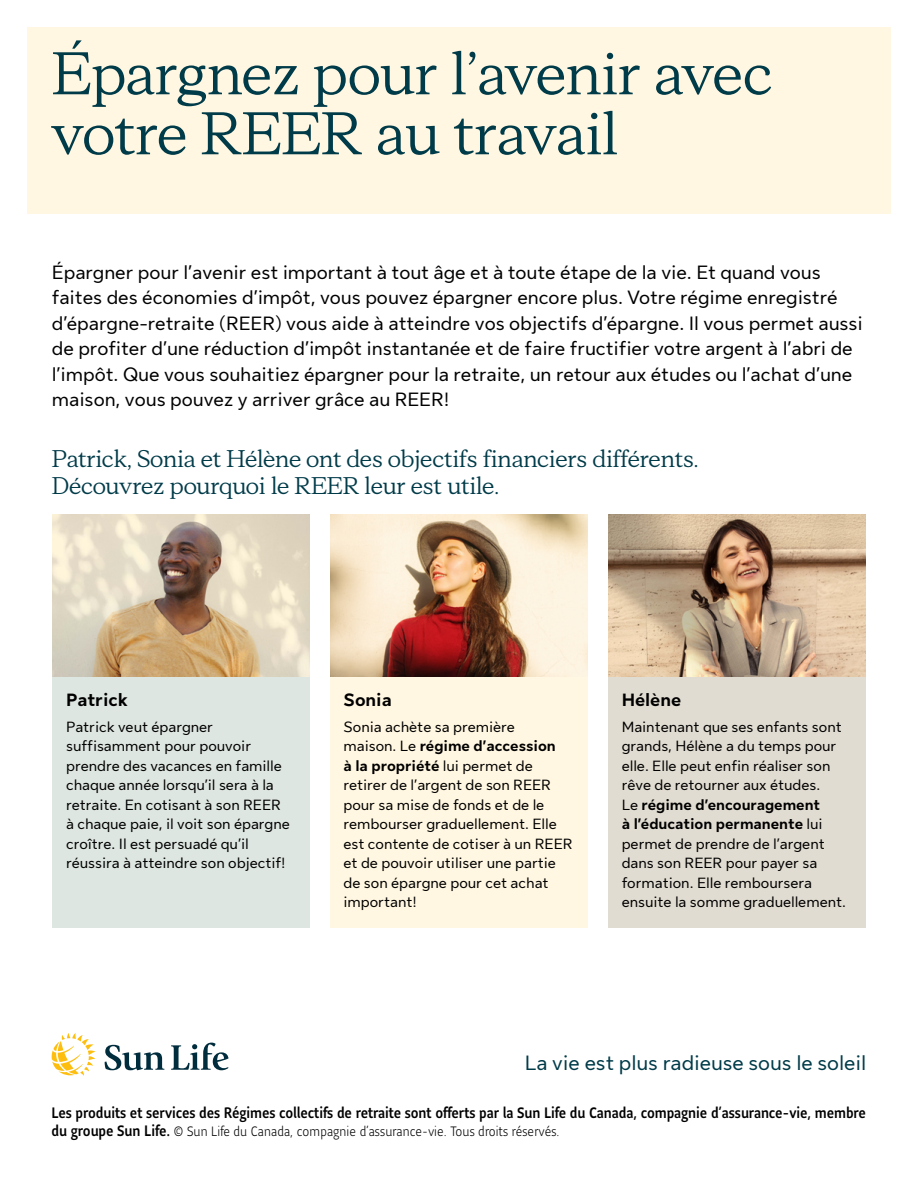
<style>
.page{position:relative;width:918px;height:1188px;background:#fff}
.page>*{position:absolute;margin:0;border:0;box-sizing:border-box;transform-origin:0 0}
.t1{font:60px/60px "Sun Life New Display";color:#003b49}
.t2{font:24px/27px "Sun Life New Display";color:#003b49}
.t3{font:21px "Sun Life New Text";color:#003b49}
.t4{font:19.5px/25.5px "Sun Life New Text";color:#000}
.t5{font:700 18px "Sun Life New Text";color:#000}
.t6{font:15px/19.5px "Sun Life New Text";color:#000}
.t7{font:500 15px "Sun Life Sans Condensed";letter-spacing:-.005em;color:#000}
.t8{font:300 13.5px "Sun Life Sans Condensed";letter-spacing:.01em;color:#000}
.s1{font-weight:700}
.s2{font-weight:500;font-size:15px}
</style>
<div class="page">
<div style="left:27px;top:27px;width:864px;height:187px;background:#fff7e1"></div>
<div style="left:53px;top:676px;width:257px;height:252px;background:#dee6e1"></div>
<img style="left:53px;top:515px;width:257px;height:162px">
<div style="left:330px;top:676px;width:258px;height:252px;background:#fff7e1"></div>
<img style="left:330px;top:515px;width:258px;height:161px">
<div style="left:608px;top:676px;width:258px;height:252px;background:#e1dcd1"></div>
<img style="left:608px;top:515px;width:257px;height:161px">
<svg style="left:105px;top:1045px;width:59px;height:25px"></svg>
<svg style="left:171px;top:1043px;width:58px;height:27px"></svg>
<svg style="left:52px;top:1033px;width:43px;height:43px"></svg>
<h1 class="t1" style="left:52px;top:41px;width:722px">Épargnez pour l’avenir avec votre REER au travail</h1>
<p class="t4" style="left:52px;top:258px;width:813px">Épargner pour l’avenir est important à tout âge et à toute étape de la vie. Et quand vous faites des économies d’impôt, vous pouvez épargner encore plus. Votre régime enregistré d’épargne-retraite (REER) vous aide à atteindre vos objectifs d’épargne. Il vous permet aussi de profiter d’une réduction d’impôt instantanée et de faire fructifier votre argent à l’abri de l’impôt. Que vous souhaitiez épargner pour la retraite, un retour aux études ou l’achat d’une maison, vous pouvez y arriver grâce au REER!</p>
<h2 class="t2" style="left:52px;top:444px;width:648px">Patrick, Sonia et Hélène ont des objectifs financiers différents.<br>Découvrez pourquoi le REER leur est utile.</h2>
<p class="t5" style="left:66px;top:687px;width:63px">Patrick</p>
<p class="t6" style="left:66px;top:716px;width:225px">Patrick veut épargner suffisamment pour pouvoir prendre des vacances en famille chaque année lorsqu’il sera à la retraite. En cotisant à son REER à chaque paie, il voit son épargne croître. Il est persuadé qu’il réussira à atteindre son objectif!</p>
<p class="t5" style="left:344px;top:687px;width:50px">Sonia</p>
<p class="t6" style="left:344px;top:716px;width:231px">Sonia achète sa première<br>maison. Le <span class="s1">régime d’accession<br>à la propriété</span> lui permet de retirer de l’argent de son REER pour sa mise de fonds et de le rembourser graduellement. Elle est contente de cotiser à un REER et de pouvoir utiliser une partie de son épargne pour cet achat important!</p>
<p class="t5" style="left:622px;top:687px;width:61px">Hélène</p>
<p class="t6" style="left:622px;top:716px;width:226px">Maintenant que ses enfants sont grands, Hélène a du temps pour elle. Elle peut enfin réaliser son rêve de retourner aux études.<br>Le <span class="s1">régime d’encouragement<br>à l’éducation permanente</span> lui permet de prendre de l’argent dans son REER pour payer sa formation. Elle remboursera ensuite la somme graduellement.</p>
<h3 class="t3" style="left:525px;top:1048px;width:343px">La vie est plus radieuse sous le soleil</h3>
<p class="t7" style="left:52px;top:1103px;width:816px">Les produits et services des Régimes collectifs de retraite sont offerts par la Sun Life du Canada, compagnie d’assurance-vie, membre</p>
<p class="t8" style="left:52px;top:1122px;width:509px"><span class="s2">du groupe Sun Life.</span> © Sun Life du Canada, compagnie d’assurance-vie. Tous droits réservés.</p>
</div>
